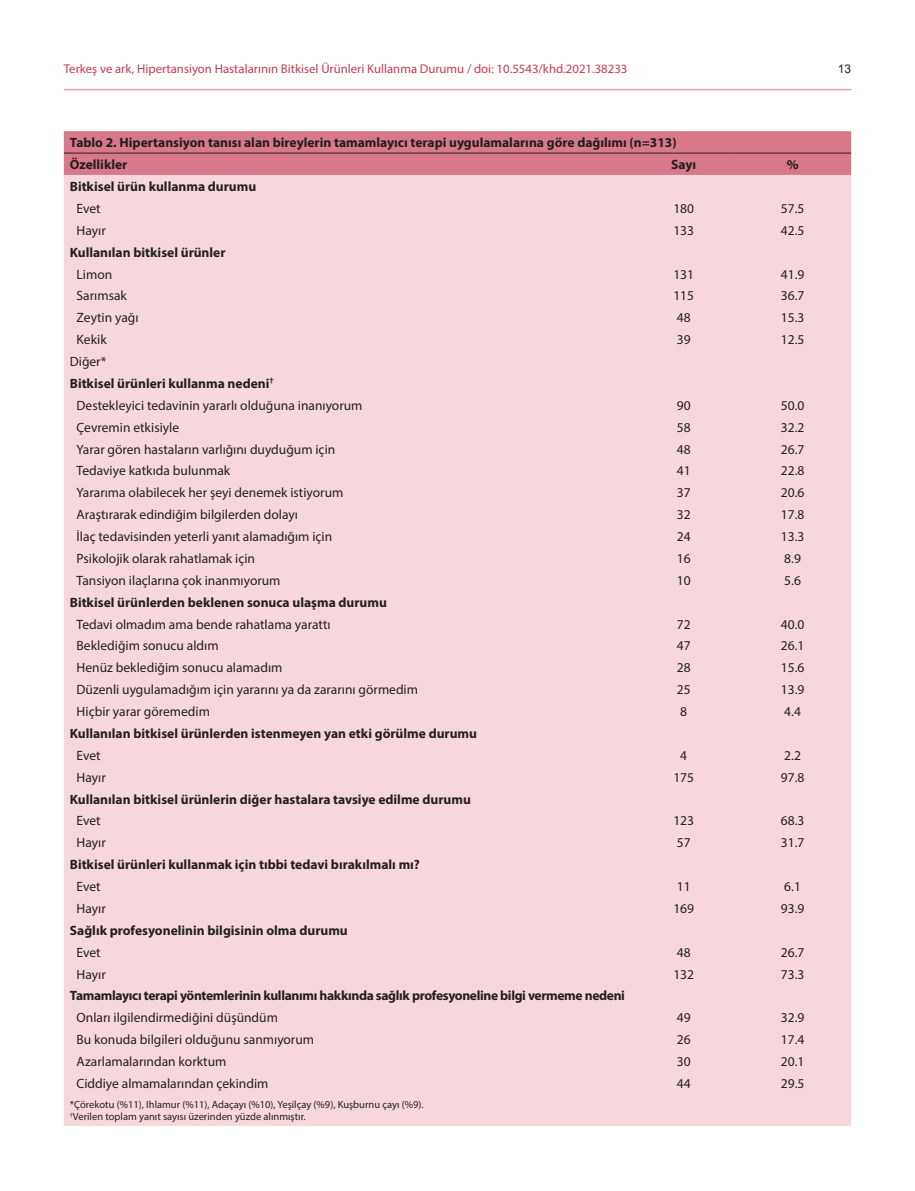
<style>
.page{position:relative;width:915px;height:1191px;background:#fff}
.page>*{position:absolute;margin:0;border:0;box-sizing:border-box;transform-origin:0 0}
.TabloMetin{font:13.5px "Myriad Pro";color:#231f20}
.TabloMetin-2{font:700 13.5px "Myriad Pro";color:#231f20}
.tablobaşlık{font:700 13.5px "Myriad Pro";color:#231f20}
.TabloMetin-3{font:700 13.5px "Myriad Pro";letter-spacing:-.025em;color:#231f20}
.t1{font:12.75px "Myriad Pro";color:#c63c51}
.t2{font:12px "Arial";color:#231f20}
.TabloMetin-4{font:10.5px "Myriad Pro";color:#231f20}
</style>
<div class="page">
<hr style="left:64px;top:89px;width:786px;height:1px;background:#e19fa8">
<div style="left:64px;top:131px;width:786px;height:44px;background:#d8788a"></div>
<div style="left:64px;top:175px;width:786px;height:950px;background:#f6d8dc"></div>
<hr style="left:64px;top:153px;width:569px;height:1px;background:#231f20">
<hr style="left:633px;top:153px;width:100px;height:1px;background:#231f20">
<hr style="left:733px;top:153px;width:117px;height:1px;background:#231f20">
<p class="t1" style="left:64px;top:61px;width:565px">Terkeş ve ark, Hipertansiyon Hastalarının Bitkisel Ürünleri Kullanma Durumu / doi: 10.5543/khd.2021.38233</p>
<p class="t2" style="left:837px;top:60px;width:15px">13</p>
<p class="tablobaşlık" style="left:70px;top:134px;width:608px">Tablo 2. Hipertansiyon tanısı alan bireylerin tamamlayıcı terapi uygulamalarına göre dağılımı (n=313)</p>
<p class="tablobaşlık" style="left:70px;top:156px;width:59px">Özellikler</p>
<p class="tablobaşlık" style="left:671px;top:156px;width:27px">Sayı</p>
<p class="tablobaşlık" style="left:786px;top:156px;width:13px">%</p>
<p class="TabloMetin-2" style="left:70px;top:178px;width:188px">Bitkisel ürün kullanma durumu</p>
<p class="TabloMetin" style="left:77px;top:200px;width:26px">Evet</p>
<p class="TabloMetin" style="left:673px;top:200px;width:22px">180</p>
<p class="TabloMetin" style="left:780px;top:200px;width:25px">57.5</p>
<p class="TabloMetin" style="left:77px;top:222px;width:31px">Hayır</p>
<p class="TabloMetin" style="left:673px;top:222px;width:22px">133</p>
<p class="TabloMetin" style="left:780px;top:222px;width:25px">42.5</p>
<p class="TabloMetin-2" style="left:70px;top:243px;width:157px">Kullanılan bitkisel ürünler</p>
<p class="TabloMetin" style="left:77px;top:266px;width:37px">Limon</p>
<p class="TabloMetin" style="left:673px;top:266px;width:22px">131</p>
<p class="TabloMetin" style="left:780px;top:266px;width:25px">41.9</p>
<p class="TabloMetin" style="left:77px;top:287px;width:52px">Sarımsak</p>
<p class="TabloMetin" style="left:673px;top:287px;width:22px">115</p>
<p class="TabloMetin" style="left:780px;top:287px;width:25px">36.7</p>
<p class="TabloMetin" style="left:77px;top:309px;width:63px">Zeytin yağı</p>
<p class="TabloMetin" style="left:676px;top:309px;width:15px">48</p>
<p class="TabloMetin" style="left:780px;top:309px;width:25px">15.3</p>
<p class="TabloMetin" style="left:77px;top:331px;width:32px">Kekik</p>
<p class="TabloMetin" style="left:676px;top:331px;width:15px">39</p>
<p class="TabloMetin" style="left:780px;top:331px;width:25px">12.5</p>
<p class="TabloMetin" style="left:70px;top:353px;width:38px">Diğer*</p>
<p class="TabloMetin-2" style="left:70px;top:374px;width:205px">Bitkisel ürünleri kullanma nedeni<sup>†</sup></p>
<p class="TabloMetin" style="left:77px;top:397px;width:287px">Destekleyici tedavinin yararlı olduğuna inanıyorum</p>
<p class="TabloMetin" style="left:676px;top:397px;width:15px">90</p>
<p class="TabloMetin" style="left:780px;top:397px;width:25px">50.0</p>
<p class="TabloMetin" style="left:77px;top:419px;width:104px">Çevremin etkisiyle</p>
<p class="TabloMetin" style="left:676px;top:419px;width:15px">58</p>
<p class="TabloMetin" style="left:780px;top:419px;width:25px">32.2</p>
<p class="TabloMetin" style="left:77px;top:441px;width:260px">Yarar gören hastaların varlığını duyduğum için</p>
<p class="TabloMetin" style="left:676px;top:441px;width:15px">48</p>
<p class="TabloMetin" style="left:780px;top:441px;width:25px">26.7</p>
<p class="TabloMetin" style="left:77px;top:462px;width:155px">Tedaviye katkıda bulunmak</p>
<p class="TabloMetin" style="left:676px;top:462px;width:15px">41</p>
<p class="TabloMetin" style="left:780px;top:462px;width:25px">22.8</p>
<p class="TabloMetin" style="left:77px;top:484px;width:268px">Yararıma olabilecek her şeyi denemek istiyorum</p>
<p class="TabloMetin" style="left:676px;top:484px;width:15px">37</p>
<p class="TabloMetin" style="left:780px;top:484px;width:25px">20.6</p>
<p class="TabloMetin" style="left:77px;top:506px;width:223px">Araştırarak edindiğim bilgilerden dolayı</p>
<p class="TabloMetin" style="left:676px;top:506px;width:15px">32</p>
<p class="TabloMetin" style="left:780px;top:506px;width:25px">17.8</p>
<p class="TabloMetin" style="left:77px;top:528px;width:257px">İlaç tedavisinden yeterli yanıt alamadığım için</p>
<p class="TabloMetin" style="left:676px;top:528px;width:15px">24</p>
<p class="TabloMetin" style="left:780px;top:528px;width:25px">13.3</p>
<p class="TabloMetin" style="left:77px;top:550px;width:180px">Psikolojik olarak rahatlamak için</p>
<p class="TabloMetin" style="left:676px;top:550px;width:15px">16</p>
<p class="TabloMetin" style="left:784px;top:550px;width:18px">8.9</p>
<p class="TabloMetin" style="left:77px;top:572px;width:205px">Tansiyon ilaçlarına çok inanmıyorum</p>
<p class="TabloMetin" style="left:676px;top:572px;width:15px">10</p>
<p class="TabloMetin" style="left:784px;top:572px;width:18px">5.6</p>
<p class="TabloMetin-2" style="left:70px;top:593px;width:318px">Bitkisel ürünlerden beklenen sonuca ulaşma durumu</p>
<p class="TabloMetin" style="left:77px;top:615px;width:255px">Tedavi olmadım ama bende rahatlama yarattı</p>
<p class="TabloMetin" style="left:676px;top:615px;width:15px">72</p>
<p class="TabloMetin" style="left:780px;top:615px;width:25px">40.0</p>
<p class="TabloMetin" style="left:77px;top:637px;width:143px">Beklediğim sonucu aldım</p>
<p class="TabloMetin" style="left:676px;top:637px;width:15px">47</p>
<p class="TabloMetin" style="left:780px;top:637px;width:25px">26.1</p>
<p class="TabloMetin" style="left:77px;top:659px;width:207px">Henüz beklediğim sonucu alamadım</p>
<p class="TabloMetin" style="left:676px;top:659px;width:15px">28</p>
<p class="TabloMetin" style="left:780px;top:659px;width:25px">15.6</p>
<p class="TabloMetin" style="left:77px;top:681px;width:343px">Düzenli uygulamadığım için yararını ya da zararını görmedim</p>
<p class="TabloMetin" style="left:676px;top:681px;width:15px">25</p>
<p class="TabloMetin" style="left:780px;top:681px;width:25px">13.9</p>
<p class="TabloMetin" style="left:77px;top:703px;width:135px">Hiçbir yarar göremedim</p>
<p class="TabloMetin" style="left:680px;top:703px;width:8px">8</p>
<p class="TabloMetin" style="left:784px;top:703px;width:18px">4.4</p>
<p class="TabloMetin-2" style="left:70px;top:724px;width:408px">Kullanılan bitkisel ürünlerden istenmeyen yan etki görülme durumu</p>
<p class="TabloMetin" style="left:77px;top:747px;width:26px">Evet</p>
<p class="TabloMetin" style="left:680px;top:747px;width:8px">4</p>
<p class="TabloMetin" style="left:784px;top:747px;width:18px">2.2</p>
<p class="TabloMetin" style="left:77px;top:769px;width:31px">Hayır</p>
<p class="TabloMetin" style="left:673px;top:769px;width:22px">175</p>
<p class="TabloMetin" style="left:780px;top:769px;width:25px">97.8</p>
<p class="TabloMetin-2" style="left:70px;top:790px;width:402px">Kullanılan bitkisel ürünlerin diğer hastalara tavsiye edilme durumu</p>
<p class="TabloMetin" style="left:77px;top:812px;width:26px">Evet</p>
<p class="TabloMetin" style="left:673px;top:812px;width:22px">123</p>
<p class="TabloMetin" style="left:780px;top:812px;width:25px">68.3</p>
<p class="TabloMetin" style="left:77px;top:834px;width:31px">Hayır</p>
<p class="TabloMetin" style="left:676px;top:834px;width:15px">57</p>
<p class="TabloMetin" style="left:780px;top:834px;width:25px">31.7</p>
<p class="TabloMetin-2" style="left:70px;top:855px;width:351px">Bitkisel ürünleri kullanmak için tıbbi tedavi bırakılmalı mı?</p>
<p class="TabloMetin" style="left:77px;top:878px;width:26px">Evet</p>
<p class="TabloMetin" style="left:676px;top:878px;width:15px">11</p>
<p class="TabloMetin" style="left:784px;top:878px;width:18px">6.1</p>
<p class="TabloMetin" style="left:77px;top:900px;width:31px">Hayır</p>
<p class="TabloMetin" style="left:673px;top:900px;width:22px">169</p>
<p class="TabloMetin" style="left:780px;top:900px;width:25px">93.9</p>
<p class="TabloMetin-2" style="left:70px;top:921px;width:279px">Sağlık profesyonelinin bilgisinin olma durumu</p>
<p class="TabloMetin" style="left:77px;top:943px;width:26px">Evet</p>
<p class="TabloMetin" style="left:676px;top:943px;width:15px">48</p>
<p class="TabloMetin" style="left:780px;top:943px;width:25px">26.7</p>
<p class="TabloMetin" style="left:77px;top:965px;width:31px">Hayır</p>
<p class="TabloMetin" style="left:673px;top:965px;width:22px">132</p>
<p class="TabloMetin" style="left:780px;top:965px;width:25px">73.3</p>
<p class="TabloMetin-3" style="left:70px;top:987px;width:556px">Tamamlayıcı terapi yöntemlerinin kullanımı hakkında sağlık profesyoneline bilgi vermeme nedeni</p>
<p class="TabloMetin" style="left:77px;top:1009px;width:203px">Onları ilgilendirmediğini düşündüm</p>
<p class="TabloMetin" style="left:676px;top:1009px;width:15px">49</p>
<p class="TabloMetin" style="left:780px;top:1009px;width:25px">32.9</p>
<p class="TabloMetin" style="left:77px;top:1031px;width:239px">Bu konuda bilgileri olduğunu sanmıyorum</p>
<p class="TabloMetin" style="left:676px;top:1031px;width:15px">26</p>
<p class="TabloMetin" style="left:780px;top:1031px;width:25px">17.4</p>
<p class="TabloMetin" style="left:77px;top:1053px;width:151px">Azarlamalarından korktum</p>
<p class="TabloMetin" style="left:676px;top:1053px;width:15px">30</p>
<p class="TabloMetin" style="left:780px;top:1053px;width:25px">20.1</p>
<p class="TabloMetin" style="left:77px;top:1075px;width:193px">Ciddiye almamalarından çekindim</p>
<p class="TabloMetin" style="left:676px;top:1075px;width:15px">44</p>
<p class="TabloMetin" style="left:780px;top:1075px;width:25px">29.5</p>
<p class="TabloMetin-4" style="left:70px;top:1097px;width:355px">*Çörekotu (%11), Ihlamur (%11), Adaçayı (%10), Yeşilçay (%9), Kuşburnu çayı (%9).</p>
<p class="TabloMetin-4" style="left:70px;top:1110px;width:237px"><sup>†</sup>Verilen toplam yanıt sayısı üzerinden yüzde alınmıştır.</p>
</div>
